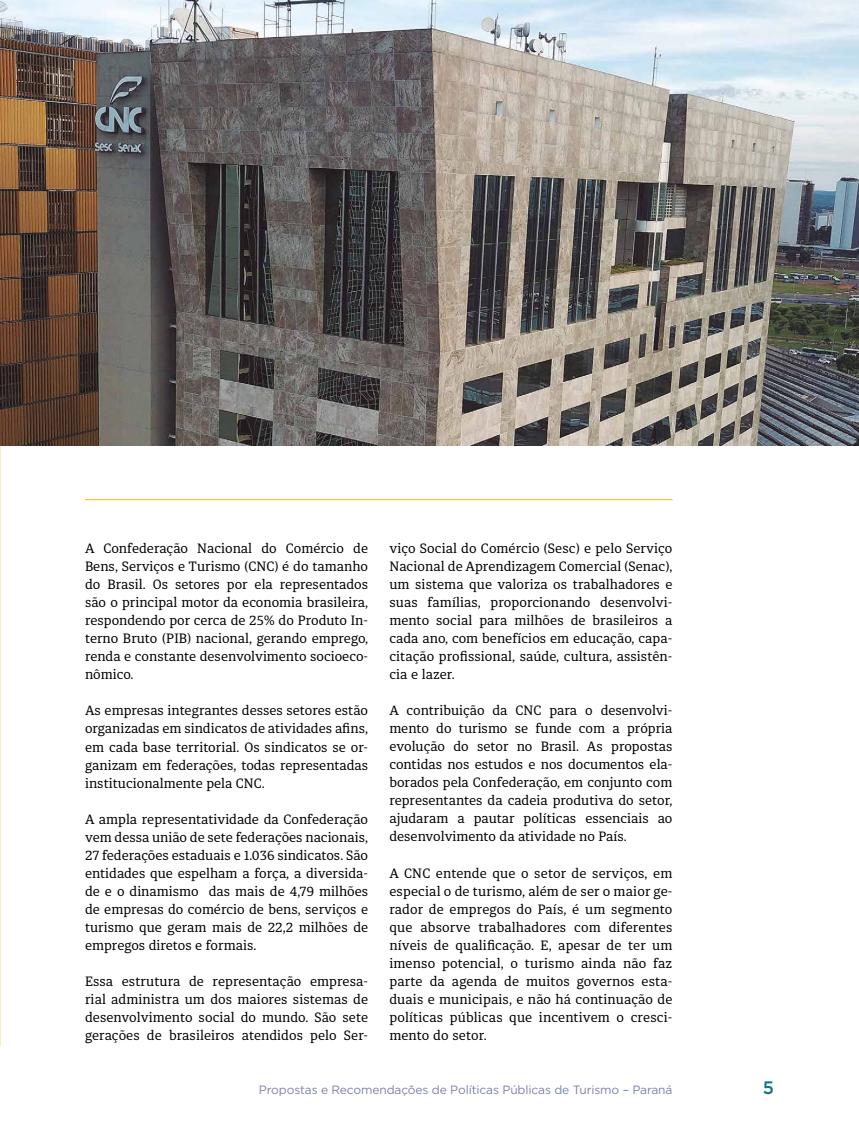
<style>
.page{position:relative;width:859px;height:1132px;background:#fff}
.page>*{position:absolute;margin:0;border:0;box-sizing:border-box;transform-origin:0 0}
.t1{font:500 18px "Gotham";color:#09777f}
.t2{font:13.5px/18px "Diaria Pro";color:#000;text-align:justify}
.t3{font:12px "Gotham";letter-spacing:-.01em;color:#7784ac}
</style>
<div class="page">
<img style="left:0;top:0;width:859px;height:445px">
<hr style="left:85px;top:499px;width:587px;height:1px;background:#f5bd01">
<p class="t2" style="left:85px;top:539px;width:285px">A Confederação Nacional do Comércio de Bens, Serviços e Turismo (CNC) é do tamanho do Brasil. Os setores por ela representados são o principal motor da economia brasileira, respondendo por cerca de 25% do Produto In&shy;terno Bruto (PIB) nacional, gerando emprego, renda e constante desenvolvimento socioeco&shy;nômico.</p>
<p class="t2" style="left:85px;top:701px;width:285px">As empresas integrantes desses setores estão organizadas em sindicatos de atividades afins, em cada base territorial. Os sindicatos se or&shy;ganizam em federações, todas representadas institucionalmente pela CNC.</p>
<p class="t2" style="left:85px;top:809px;width:285px">A ampla representatividade da Confederação vem dessa união de sete federações nacionais, 27 federações estaduais e 1.036 sindicatos. São entidades que espelham a força, a diversida&shy;de e o dinamismo das mais de 4,79 milhões de empresas do comércio de bens, serviços e turismo que geram mais de 22,2 milhões de empregos diretos e formais.</p>
<p class="t2" style="left:85px;top:971px;width:285px">Essa estrutura de representação empresa&shy;rial administra um dos maiores sistemas de desenvolvimento social do mundo. São sete gerações de brasileiros atendidos pelo Ser-</p>
<p class="t2" style="left:389px;top:539px;width:285px">viço Social do Comércio (Sesc) e pelo Serviço Nacional de Aprendizagem Comercial (Senac), um sistema que valoriza os trabalhadores e suas famílias, proporcionando desenvolvi&shy;mento social para milhões de brasileiros a cada ano, com benefícios em educação, capa&shy;citação profissional, saúde, cultura, assistên&shy;cia e lazer.</p>
<p class="t2" style="left:389px;top:701px;width:285px">A contribuição da CNC para o desenvolvi&shy;mento do turismo se funde com a própria evolução do setor no Brasil. As propostas contidas nos estudos e nos documentos ela&shy;borados pela Confederação, em conjunto com representantes da cadeia produtiva do setor, ajudaram a pautar políticas essenciais ao desenvolvimento da atividade no País.</p>
<p class="t2" style="left:389px;top:863px;width:285px">A CNC entende que o setor de serviços, em especial o de turismo, além de ser o maior ge&shy;rador de empregos do País, é um segmento que absorve trabalhadores com diferentes níveis de qualificação. E, apesar de ter um imenso potencial, o turismo ainda não faz parte da agenda de muitos governos esta&shy;duais e municipais, e não há continuação de políticas públicas que incentivem o cresci&shy;mento do setor.</p>
<p class="t3" style="left:259px;top:1081px;width:415px">Propostas e Recomendações de Políticas Públicas de Turismo – Paraná</p>
<h1 class="t1" style="left:763px;top:1075px;width:13px">5</h1>
</div>
